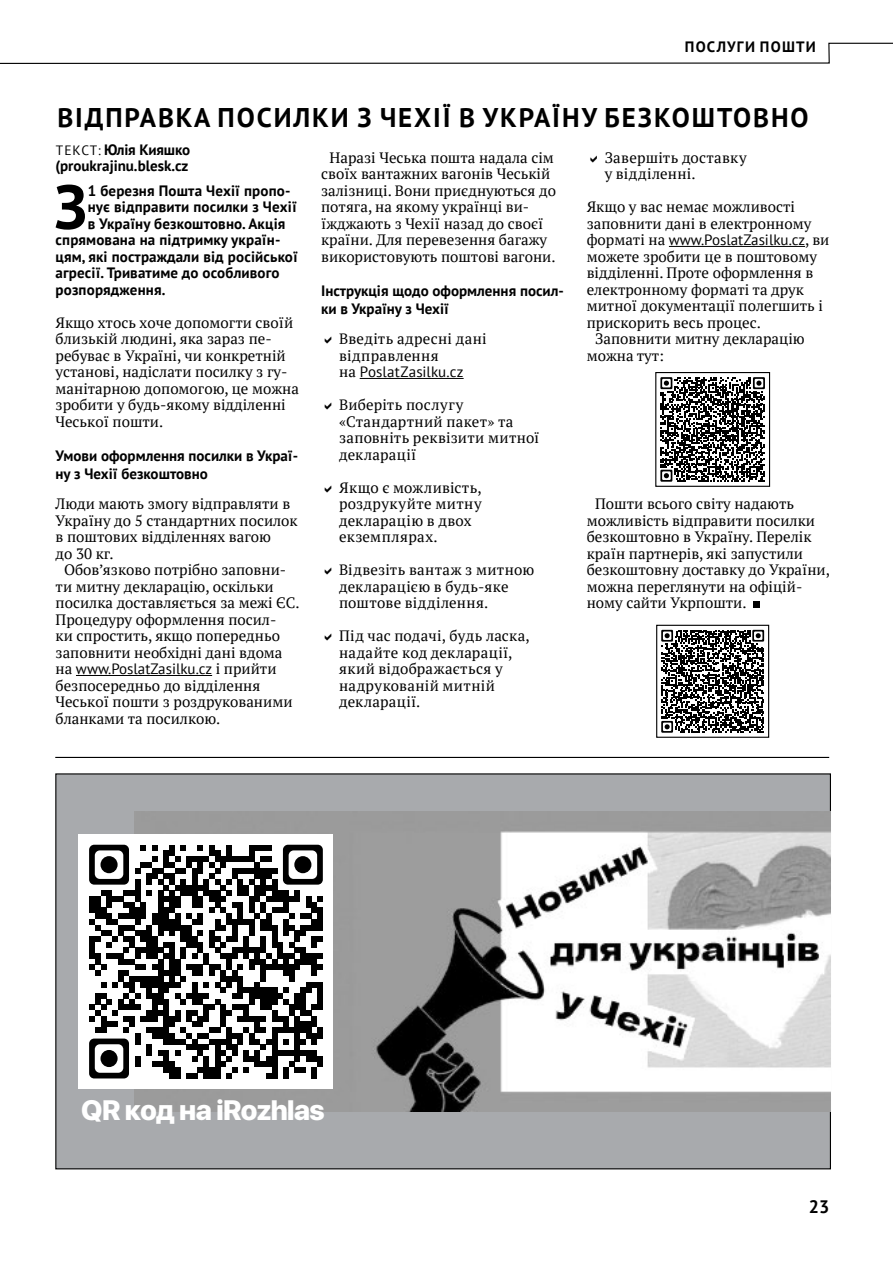
<style>
.page{position:relative;width:893px;height:1263px;background:#fff}
.page>*{position:absolute;margin:0;border:0;box-sizing:border-box;transform-origin:0 0}
.Inicial{font:700 62.1px "PT Sans";color:#000}
.t1{font:800 28.05px "SF Pro Display";letter-spacing:-.02em;color:#fff}
.t2{font:700 27px "PT Sans";letter-spacing:.07em;color:#000}
.t3{font:700 18px "PT Sans";color:#000}
.text{font:15px/16.5px "PT Serif";color:#000}
.text-2{font:15px/16.5px "PT Serif";letter-spacing:.02em;color:#000}
.Inicial-2{font:700 15px "PT Sans";letter-spacing:.01em;color:#000}
.subtitel{font:700 15px/18px "PT Sans";color:#000}
.author{font:700 15px/16.5px "PT Sans";color:#000}
.subtitel-2{font:700 15px "PT Sans";letter-spacing:.08em;color:#000}
.s1{font-weight:400;font-size:13.5px}
.s2{font-family:"PT Sans"}
</style>
<div class="page">
<svg style="left:0;top:42px;width:893px;height:22px"></svg>
<div style="left:56px;top:774px;width:774px;height:395px;background:#a8aaad"></div>
<hr style="left:76px;top:675px;width:136px;height:1px;background:#000">
<hr style="left:360px;top:378px;width:104px;height:1px;background:#000">
<hr style="left:669px;top:246px;width:136px;height:1px;background:#000">
<div style="left:753px;top:601px;width:6px;height:7px;background:#000"></div>
<svg style="left:660px;top:377px;width:105px;height:105px"></svg>
<div style="left:655px;top:372px;width:115px;height:115px;border:1px solid #000"></div>
<svg style="left:661px;top:630px;width:103px;height:103px"></svg>
<div style="left:656px;top:625px;width:113px;height:113px;border:1px solid #000"></div>
<hr style="left:55px;top:757px;width:774px;height:1px;background:#000">
<img style="left:135px;top:812px;width:696px;height:300px">
<div style="left:79px;top:834px;width:254px;height:254px;background:#fff"></div>
<svg style="left:89px;top:845px;width:234px;height:234px"></svg>
<div style="left:101px;top:856px;width:17px;height:17px;background:#000;border-radius:50%"></div>
<div style="left:294px;top:856px;width:17px;height:17px;background:#000;border-radius:50%"></div>
<div style="left:101px;top:1050px;width:17px;height:17px;background:#000;border-radius:50%"></div>
<p class="subtitel-2" style="left:685px;top:36px;width:132px">ПОСЛУГИ ПОШТИ</p>
<p class="t2" style="left:57px;top:99px;width:753px">ВІДПРАВКА ПОСИЛКИ З ЧЕХІЇ В УКРАЇНУ БЕЗКОШТОВНО</p>
<p class="author" style="left:55px;top:141px;width:136px"><span class="s1">ТЕКСТ:</span> Юлія Кияшко (proukrajinu.blesk.cz</p>
<p class="Inicial" style="left:54px;top:166px;width:34px">З</p>
<p class="Inicial-2" style="left:88px;top:181px;width:204px">1 березня Пошта Чехії пропо-</p>
<p class="Inicial-2" style="left:88px;top:197px;width:211px">нує відправити посилки з Чехії</p>
<p class="Inicial-2" style="left:88px;top:214px;width:199px">в Україну безкоштовно. Акція</p>
<p class="Inicial-2" style="left:56px;top:230px;width:226px">спрямована на підтримку україн-</p>
<p class="Inicial-2" style="left:56px;top:247px;width:244px">цям, які постраждали від російської</p>
<p class="Inicial-2" style="left:56px;top:263px;width:225px">агресії. Триватиме до особливого</p>
<p class="Inicial-2" style="left:56px;top:280px;width:111px">розпорядження.</p>
<p class="text" style="left:56px;top:314px;width:245px">Якщо хтось хоче допомогти своїй близькій людині, яка зараз пе&shy;ребуває в Україні, чи конкретній установі, надіслати посилку з гу&shy;манітарною допомогою, це можна зробити у будь-якому відділенні<br>Чеської пошти.</p>
<p class="subtitel" style="left:56px;top:447px;width:244px">Умови оформлення посилки в Украї&shy;ну з Чехії безкоштовно</p>
<p class="text" style="left:56px;top:496px;width:244px">Люди мають змогу відправляти в<br>Україну до 5 стандартних посилок в поштових відділеннях вагою<br>до 30 кг.</p>
<p class="text" style="left:56px;top:562px;width:246px;text-indent:9px">Обов’язково потрібно заповни&shy;ти митну декларацію, оскільки посилка доставляється за межі ЄС.<br>Процедуру оформлення посил-<br>ки спростить, якщо попередньо заповнити необхідні дані вдома на <span class="s2">www.PoslatZasilku.cz</span> і прийти безпосередньо до відділення<br>Чеської пошти з роздрукованими бланками та посилкою.</p>
<p class="text" style="left:321px;top:149px;width:236px;text-indent:9px">Наразі Чеська пошта надала сім своїх вантажних вагонів Чеській залізниці. Вони приєднуються до потяга, на якому українці ви&shy;їжджають з Чехії назад до своєї країни. Для перевезення багажу використовують поштові вагони.</p>
<p class="subtitel" style="left:321px;top:282px;width:244px">Інструкція щодо оформлення посил&shy;ки в Україну з Чехії</p>
<p class="text-2" style="left:339px;top:331px;width:149px">Введіть адресні дані відправлення<br>на <span class="s2">PoslatZasilku.cz</span></p>
<p class="text-2" style="left:339px;top:397px;width:202px">Виберіть послугу «Стандартний пакет» та заповніть реквізити митної декларації</p>
<p class="text-2" style="left:339px;top:479px;width:144px">Якщо є можливість, роздрукуйте митну декларацію в двох екземплярах.</p>
<p class="text-2" style="left:339px;top:562px;width:196px">Відвезіть вантаж з митною декларацією в будь-яке поштове відділення.</p>
<p class="text-2" style="left:339px;top:628px;width:192px">Під час подачі, будь ласка, надайте код декларації, який відображається у надрукованій митній декларації.</p>
<p class="text-2" style="left:605px;top:149px;width:143px">Завершіть доставку у відділенні.</p>
<p class="text" style="left:587px;top:199px;width:244px">Якщо у вас немає можливості заповнити дані в електронному форматі на <span class="s2">www.PoslatZasilku.cz</span>, ви можете зробити це в поштовому відділенні. Проте оформлення в електронному форматі та друк митної документації полегшить і прискорить весь процес.</p>
<p class="text" style="left:587px;top:331px;width:219px;text-indent:9px">Заповнити митну декларацію можна тут:</p>
<p class="text" style="left:587px;top:496px;width:245px;text-indent:9px">Пошти всього світу надають можливість відправити посилки безкоштовно в Україну. Перелік країн партнерів, які запустили безкоштовну доставку до України, можна переглянути на офіцій&shy;ному сайти Укрпошти.</p>
<p class="t1" style="left:81px;top:1094px;width:245px">QR код на iRozhlas</p>
<p class="t3" style="left:809px;top:1194px;width:22px">23</p>
</div>
